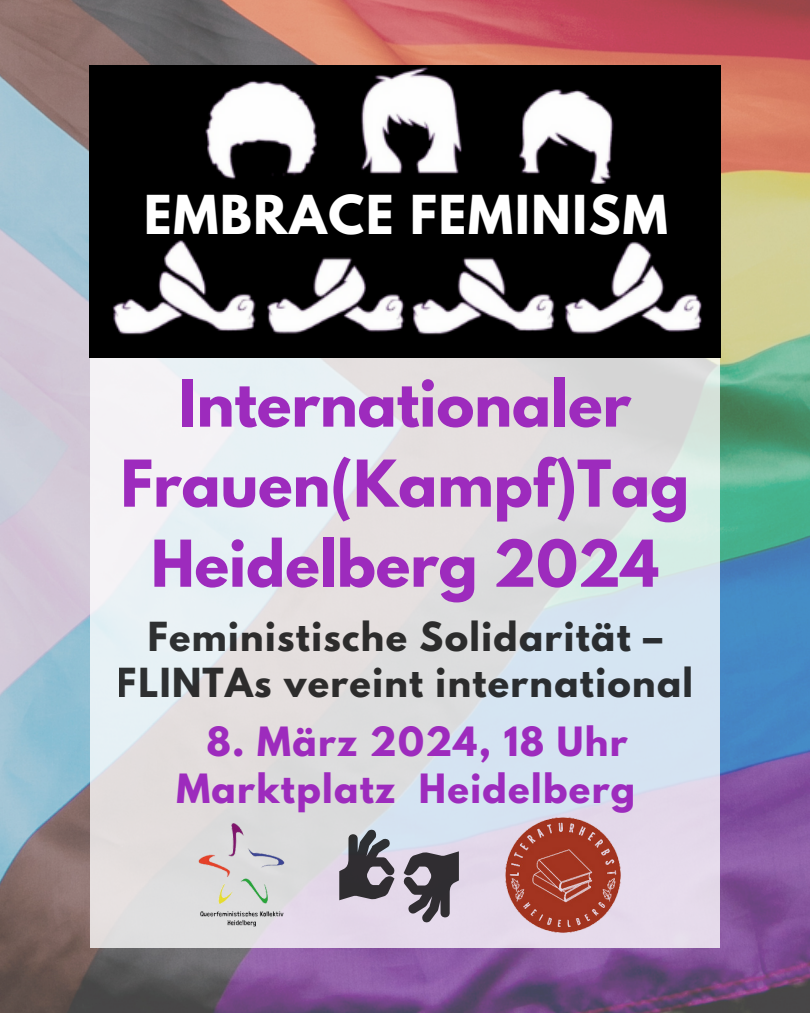
<style>
.page{position:relative;width:810px;height:1013px;background:#fff}
.page>*{position:absolute;margin:0;border:0;box-sizing:border-box;transform-origin:0 0}
.t1{font:700 57.1px/80px "League Spartan";color:#9d2bbd;text-align:center}
.t2{font:700 47.5px "League Spartan";letter-spacing:.04em;color:#fff}
.t3{font:700 35.7px "League Spartan";letter-spacing:.04em;color:#9d2bbd}
.t4{font:700 35.5px/46.4px "League Spartan";letter-spacing:.04em;color:#000;text-align:center}
</style>
<div class="page">
<img style="left:0;top:0;width:810px;height:1012px">
<svg style="left:90px;top:358px;width:629px;height:589px"></svg>
<img style="left:89px;top:66px;width:632px;height:292px">
<svg style="left:339px;top:829px;width:56px;height:71px"></svg>
<svg style="left:403px;top:851px;width:56px;height:71px"></svg>
<img style="left:188px;top:820px;width:108px;height:108px">
<img style="left:502px;top:814px;width:121px;height:121px">
<p class="t2" style="left:144px;top:191px;width:525px">EMBRACE FEMINISM</p>
<h2 class="t1" style="left:121px;top:371px;width:570px">Internationaler<br>Frauen(Kampf)Tag<br>Heidelberg 2024</h2>
<p class="t4" style="left:117px;top:617px;width:578px">Feministische Solidarität –<br>FLINTAs vereint international</p>
<h1 class="t3" style="left:206px;top:724px;width:423px">8. März 2024, 18 Uhr</h1>
<p class="t3" style="left:176px;top:771px;width:460px">Marktplatz Heidelberg</p>
</div>
